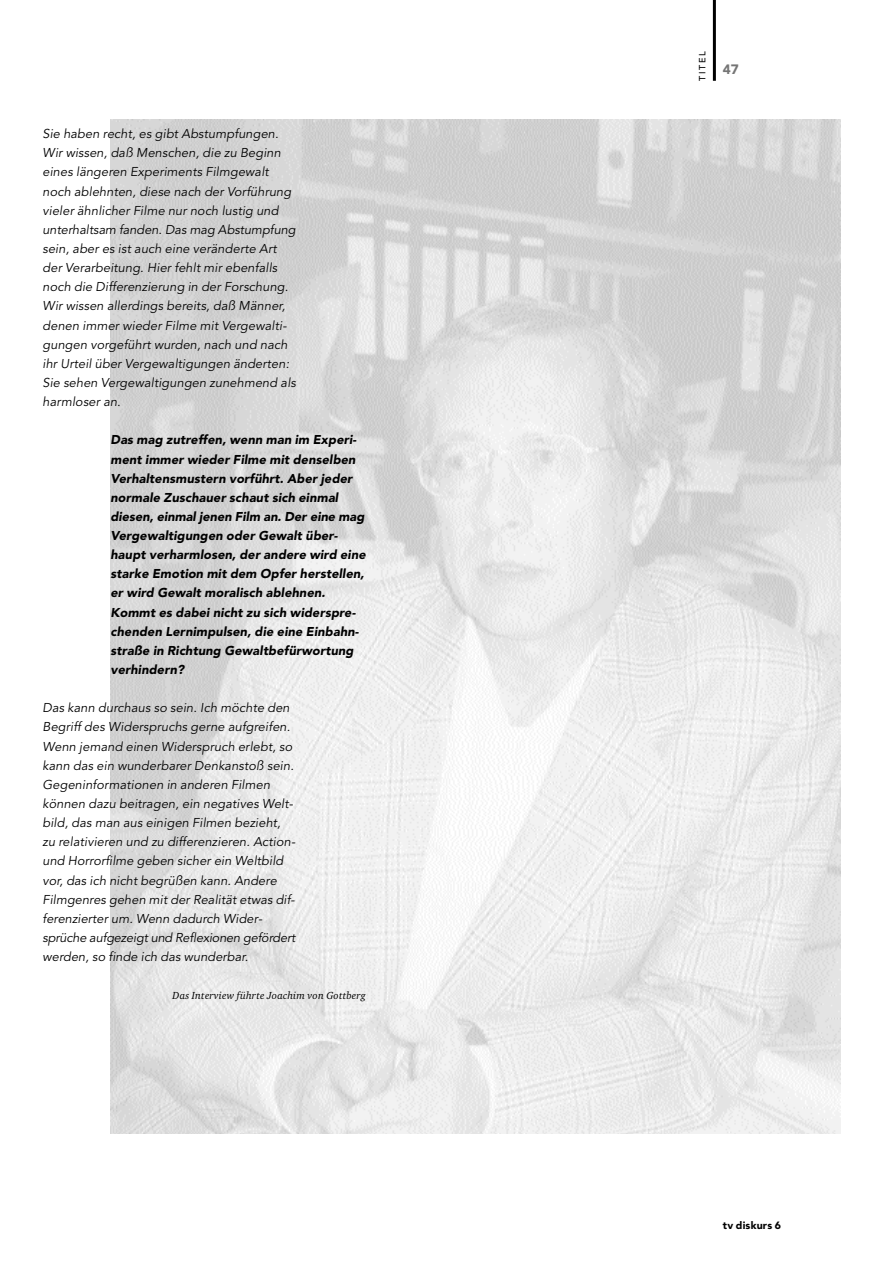
<style>
.page{position:relative;width:893px;height:1263px;background:#fff}
.page>*{position:absolute;margin:0;border:0;box-sizing:border-box;transform-origin:0 0}
.t1{font:900 13.5px "Avenir";color:#757575}
.t2{font:italic 12.75px/19.2px "Avenir";letter-spacing:.01em;color:#000}
.t3{font:italic 900 12.75px/19.2px "Avenir";letter-spacing:.01em;color:#000}
.t4{font:italic 10.5px "Charter BT";letter-spacing:.015em;color:#000}
.t5{font:900 10.5px "Avenir";letter-spacing:.02em;color:#000}
.t6{font:500 9px "Avenir";letter-spacing:.165em;color:#000}
</style>
<div class="page">
<img style="left:111px;top:119px;width:730px;height:1014px">
<hr style="left:713px;top:0;width:3px;height:81px;background:#000">
<p class="t2" style="left:43px;top:125px;width:255px">Sie haben recht, es gibt Abstumpfungen.<br>Wir wissen, daß Menschen, die zu Beginn eines längeren Experiments Filmgewalt noch ablehnten, diese nach der Vorführung vieler ähnlicher Filme nur noch lustig und unterhaltsam fanden. Das mag Abstumpfung sein, aber es ist auch eine veränderte Art der Verarbeitung. Hier fehlt mir ebenfalls noch die Differenzierung in der Forschung.<br>Wir wissen allerdings bereits, daß Männer, denen immer wieder Filme mit Vergewalti&shy;gungen vorgeführt wurden, nach und nach ihr Urteil über Vergewaltigungen änderten:<br>Sie sehen Vergewaltigungen zunehmend als harmloser an.</p>
<p class="t3" style="left:111px;top:431px;width:257px">Das mag zutreffen, wenn man im Experi&shy;ment immer wieder Filme mit denselben Verhaltensmustern vorführt. Aber jeder normale Zuschauer schaut sich einmal diesen, einmal jenen Film an. Der eine mag Vergewaltigungen oder Gewalt über&shy;haupt verharmlosen, der andere wird eine starke Emotion mit dem Opfer herstellen, er wird Gewalt moralisch ablehnen.<br>Kommt es dabei nicht zu sich widerspre&shy;chenden Lernimpulsen, die eine Einbahn&shy;straße in Richtung Gewaltbefürwortung verhindern?</p>
<p class="t2" style="left:43px;top:699px;width:254px">Das kann durchaus so sein. Ich möchte den Begriff des Widerspruchs gerne aufgreifen.<br>Wenn jemand einen Widerspruch erlebt, so kann das ein wunderbarer Denkanstoß sein.<br>Gegeninformationen in anderen Filmen können dazu beitragen, ein negatives Welt&shy;bild, das man aus einigen Filmen bezieht, zu relativieren und zu differenzieren. Action&shy;und Horrorfilme geben sicher ein Weltbild vor, das ich nicht begrüßen kann. Andere Filmgenres gehen mit der Realität etwas dif&shy;ferenzierter um. Wenn dadurch Wider&shy;sprüche aufgezeigt und Reflexionen gefördert werden, so finde ich das wunderbar.</p>
<p class="t4" style="left:172px;top:992px;width:195px">Das Interview führte Joachim von Gottberg</p>
<p class="t6" style="left:699px;top:81px;width:31px;rotate:-90deg">TITEL</p>
<p class="t1" style="left:723px;top:64px;width:17px">47</p>
<p class="t5" style="left:723px;top:1221px;width:60px">tv diskurs 6</p>
</div>
